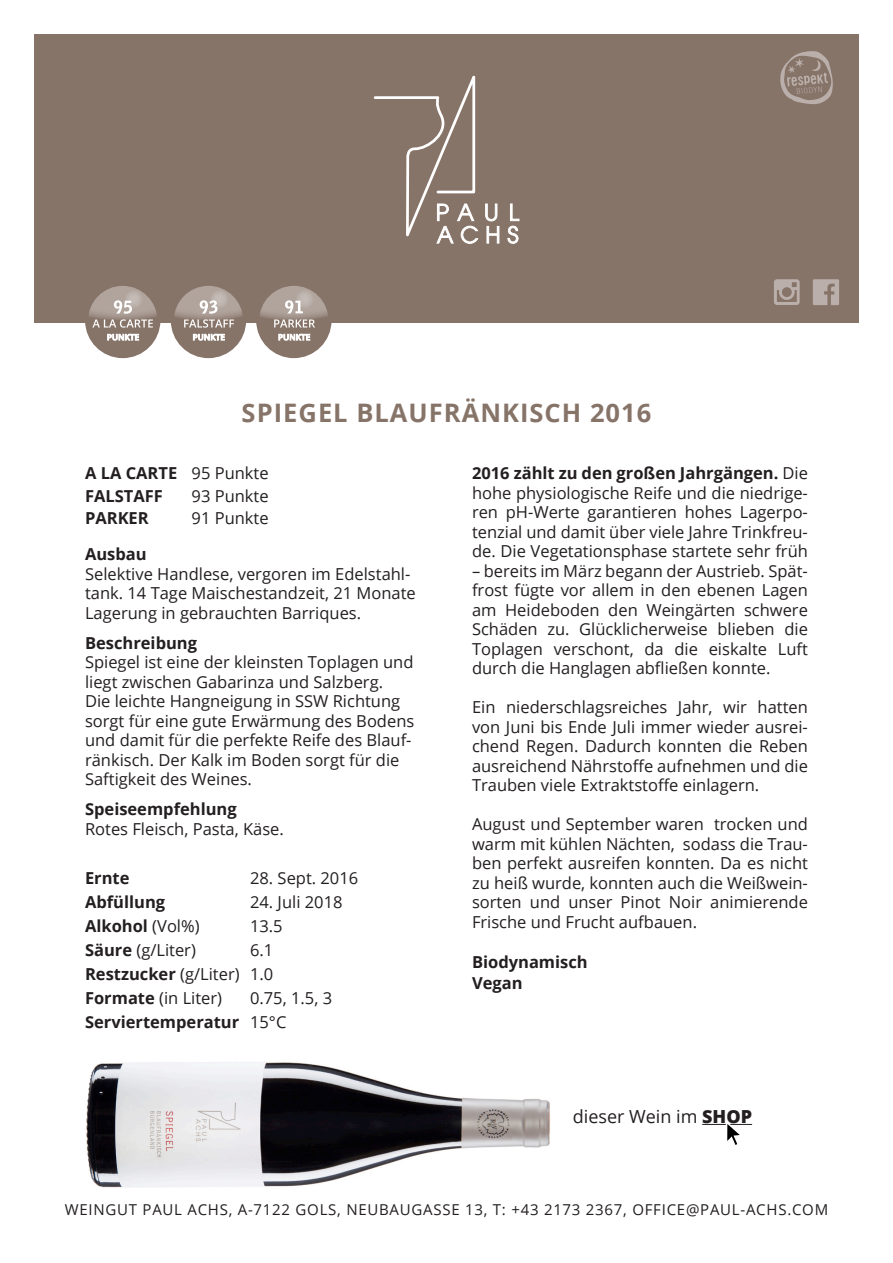
<style>
.page{position:relative;width:893px;height:1263px;background:#fff}
.page>*{position:absolute;margin:0;border:0;box-sizing:border-box;transform-origin:0 0}
.t1{font:700 25.5px "Open Sans";letter-spacing:.04em;color:#877469}
.t2{font:18px "Open Sans";color:#231f20}
.t3{font:16.5px/19.5px "Open Sans";color:#231f20;text-align:justify}
.t4{font:700 16.5px/22.5px "Open Sans";color:#231f20}
.t5{font:15px "Open Sans";letter-spacing:.05em;color:#231f20}
.s1{font-weight:400}
.s2{font-weight:700}
.s3{font-weight:800}
</style>
<div class="page">
<hr style="left:702px;top:1124px;width:50px;height:1px;background:#231f20">
<svg style="left:724px;top:1123px;width:21px;height:22px"></svg>
<div style="left:34px;top:34px;width:825px;height:288px;background:#877469"></div>
<svg style="left:813px;top:279px;width:26px;height:26px"></svg>
<svg style="left:774px;top:279px;width:26px;height:26px"></svg>
<svg style="left:780px;top:51px;width:53px;height:53px"></svg>
<svg style="left:485px;top:203px;width:14px;height:41px"></svg>
<svg style="left:507px;top:203px;width:13px;height:41px"></svg>
<svg style="left:373px;top:75px;width:105px;height:169px"></svg>
<img style="left:86px;top:1062px;width:464px;height:126px">
<div style="left:258px;top:284px;width:72px;height:73px;background:#877469;border-radius:50%"></div>
<div style="left:256px;top:283px;width:76px;height:75px;border:3px solid #877469;border-radius:50%"></div>
<svg style="left:279px;top:334px;width:31px;height:6px"></svg>
<svg style="left:258px;top:284px;width:72px;height:43px"></svg>
<div style="left:87px;top:284px;width:72px;height:73px;background:#877469;border-radius:50%"></div>
<div style="left:85px;top:283px;width:75px;height:75px;border:3px solid #877469;border-radius:50%"></div>
<svg style="left:107px;top:334px;width:32px;height:6px"></svg>
<svg style="left:87px;top:284px;width:72px;height:44px"></svg>
<div style="left:172px;top:284px;width:73px;height:73px;background:#877469;border-radius:50%"></div>
<div style="left:171px;top:283px;width:75px;height:75px;border:3px solid #877469;border-radius:50%"></div>
<svg style="left:193px;top:334px;width:32px;height:6px"></svg>
<svg style="left:172px;top:284px;width:73px;height:44px"></svg>
<h1 class="t1" style="left:242px;top:394px;width:411px">SPIEGEL BLAUFRÄNKISCH 2016</h1>
<p class="t4" style="left:85px;top:461px;width:185px">A LA CARTE <span class="s1">95 Punkte<br></span>FALSTAFF</p>
<p class="t3" style="left:192px;top:485px;width:79px">93 Punkte</p>
<p class="t4" style="left:85px;top:506px;width:65px">PARKER</p>
<p class="t3" style="left:192px;top:508px;width:79px">91 Punkte</p>
<p class="t4" style="left:85px;top:542px;width:63px">Ausbau</p>
<p class="t3" style="left:85px;top:563px;width:332px;text-align:left">Selektive Handlese, vergoren im Edelstahl&shy;tank. 14 Tage Maischestandzeit, 21 Monate<br>Lagerung in gebrauchten Barriques.</p>
<p class="t4" style="left:85px;top:631px;width:114px">Beschreibung</p>
<p class="t3" style="left:85px;top:652px;width:331px;text-align:left">Spiegel ist eine der kleinsten Toplagen und liegt zwischen Gabarinza und Salzberg.<br>Die leichte Hangneigung in SSW Richtung sorgt für eine gute Erwärmung des Bodens und damit für die perfekte Reife des Blauf&shy;ränkisch. Der Kalk im Boden sorgt für die Saftigkeit des Weines.</p>
<p class="t4" style="left:85px;top:797px;width:153px">Speiseempfehlung</p>
<p class="t3" style="left:85px;top:818px;width:200px">Rotes Fleisch, Pasta, Käse.</p>
<p class="t4" style="left:85px;top:866px;width:46px">Ernte</p>
<p class="t3" style="left:250px;top:868px;width:110px">28. Sept. 2016</p>
<p class="t4" style="left:85px;top:890px;width:82px">Abfüllung</p>
<p class="t3" style="left:250px;top:892px;width:94px">24. Juli 2018</p>
<p class="t4" style="left:85px;top:914px;width:116px">Alkohol <span class="s1">(Vol%)</span></p>
<p class="t3" style="left:250px;top:916px;width:34px">13.5</p>
<p class="t3" style="left:85px;top:940px;width:112px"><span class="s2">Säure</span> (g/Liter)</p>
<p class="t3" style="left:85px;top:938px;width:190px;line-height:24px;text-indent:165px">6.1<br><span class="s2">Restzucker</span> (g/Liter) 1.0<br><span class="s2">Formate</span> (in Liter)</p>
<p class="t4" style="left:85px;top:986px;width:249px;line-height:24px;text-indent:165px"><span class="s1">0.75, 1.5, 3<br></span>Serviertemperatur <span class="s1">15°C</span></p>
<p class="t3" style="left:472px;top:463px;width:337px"><span class="s2">2016 zählt zu den großen Jahrgängen.</span> Die hohe physiologische Reife und die niedrige&shy;ren pH-Werte garantieren hohes Lagerpo&shy;tenzial und damit über viele Jahre Trinkfreu&shy;de. Die Vegetationsphase startete sehr früh</p>
<p class="t3" style="left:472px;top:561px;width:337px">– bereits im März begann der Austrieb. Spät&shy;frost fügte vor allem in den ebenen Lagen am Heideboden den Weingärten schwere Schäden zu. Glücklicherweise blieben die Toplagen verschont, da die eiskalte Luft durch die Hanglagen abfließen konnte.</p>
<p class="t3" style="left:472px;top:697px;width:337px">Ein niederschlagsreiches Jahr, wir hatten von Juni bis Ende Juli immer wieder ausrei&shy;chend Regen. Dadurch konnten die Reben ausreichend Nährstoffe aufnehmen und die Trauben viele Extraktstoffe einlagern.</p>
<p class="t3" style="left:472px;top:814px;width:337px">August und September waren trocken und warm mit kühlen Nächten, sodass die Trau&shy;ben perfekt ausreifen konnten. Da es nicht zu heiß wurde, konnten auch die Weißwein&shy;sorten und unser Pinot Noir animierende Frische und Frucht aufbauen.</p>
<p class="t4" style="left:472px;top:951px;width:117px;line-height:21px">Biodynamisch<br>Vegan</p>
<p class="t2" style="left:573px;top:1104px;width:181px">dieser Wein im <span class="s3">SHOP</span></p>
<p class="t5" style="left:65px;top:1199px;width:765px">WEINGUT PAUL ACHS, A-7122 GOLS, NEUBAUGASSE 13, T: +43 2173 2367, OFFICE@PAUL-ACHS.COM</p>
</div>
